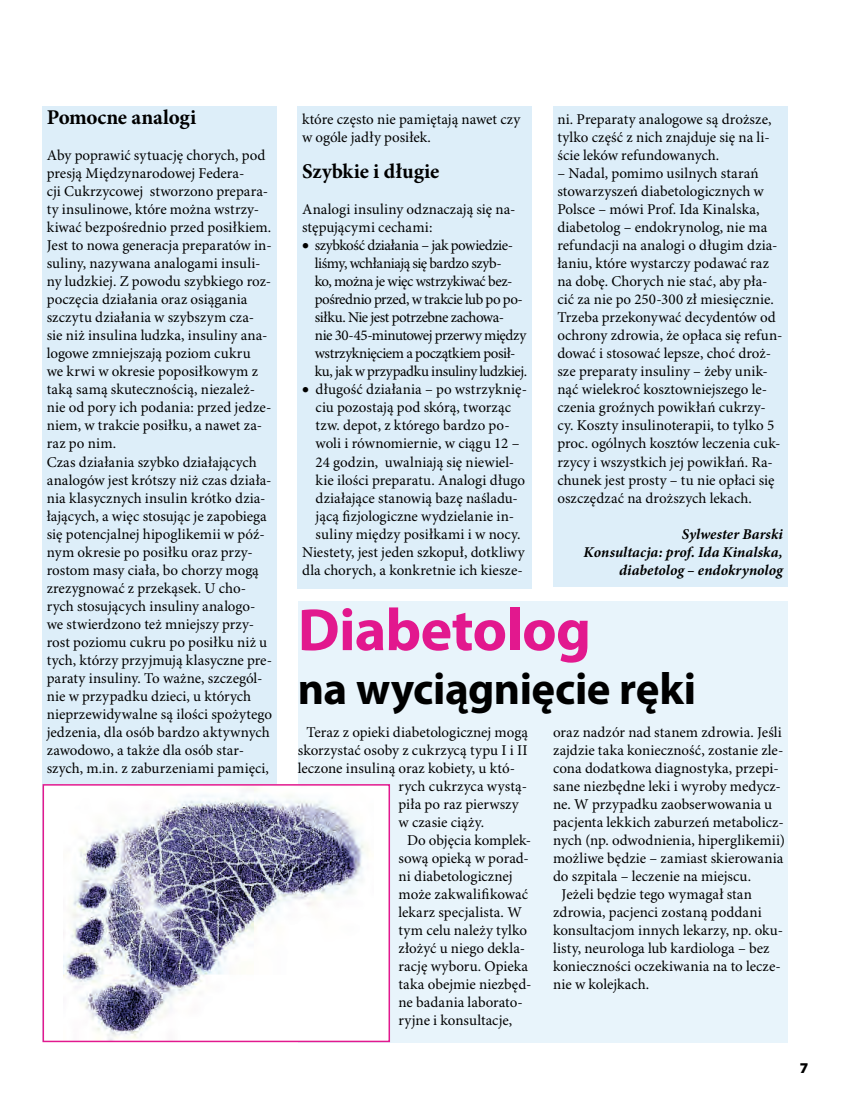
<style>
.page{position:relative;width:851px;height:1106px;background:#fff}
.page>*{position:absolute;margin:0;border:0;box-sizing:border-box;transform-origin:0 0}
.body_3_szpalty{font:700 60px "Myriad Pro";letter-spacing:-.015em;color:#e2188e}
.body_3_szpalty-2{font:700 45px "Myriad Pro";letter-spacing:-.01em;color:#000}
.body_3_szpalty-3{font:700 21px "Minion Pro";letter-spacing:-.005em;color:#000}
.body_3_szpalty-4{font:15px/18px "Minion Pro";color:#000}
.body_3_szpalty-5{font:15px/18px "Minion Pro";letter-spacing:-.03em;color:#000}
.body_3_szpalty-6{font:italic 700 15px/18px "Minion Pro";letter-spacing:.005em;color:#000;text-align:right}
.t1{font:900 15px "Myriad Pro";color:#000}
</style>
<div class="page">
<div style="left:298px;top:601px;width:489px;height:441px;background:#e8f4fb"></div>
<div style="left:43px;top:106px;width:233px;height:936px;background:#ddeef9"></div>
<div style="left:298px;top:106px;width:233px;height:482px;background:#ddeef9"></div>
<div style="left:553px;top:106px;width:234px;height:481px;background:#ddeef9"></div>
<div style="left:43px;top:785px;width:346px;height:256px;background:#fff"></div>
<img style="left:64px;top:787px;width:305px;height:252px">
<div style="left:43px;top:784px;width:347px;height:258px;border:2px solid #e2188e"></div>
<p class="body_3_szpalty-3" style="left:47px;top:105px;width:151px">Pomocne analogi</p>
<p class="body_3_szpalty-4" style="left:47px;top:147px;width:226px">Aby poprawić sytuację chorych, pod presją Międzynarodowej Federa-<br>cji Cukrzycowej stworzono prepara&shy;ty insulinowe, które można wstrzy&shy;kiwać bezpośrednio przed posiłkiem.<br>Jest to nowa generacja preparatów in&shy;suliny, nazywana analogami insuli&shy;ny ludzkiej. Z powodu szybkiego roz&shy;poczęcia działania oraz osiągania szczytu działania w szybszym cza&shy;sie niż insulina ludzka, insuliny ana&shy;logowe zmniejszają poziom cukru<br>we krwi w okresie poposiłkowym z taką samą skutecznością, niezależ&shy;nie od pory ich podania: przed jedze&shy;niem, w trakcie posiłku, a nawet za&shy;raz po nim.</p>
<p class="body_3_szpalty-4" style="left:47px;top:453px;width:227px">Czas działania szybko działających analogów jest krótszy niż czas działa&shy;nia klasycznych insulin krótko dzia&shy;łających, a więc stosując je zapobiega się potencjalnej hipoglikemii w póź&shy;nym okresie po posiłku oraz przy&shy;rostom masy ciała, bo chorzy mogą zrezygnować z przekąsek. U cho&shy;rych stosujących insuliny analogo&shy;we stwierdzono też mniejszy przy&shy;rost poziomu cukru po posiłku niż u tych, którzy przyjmują klasyczne pre&shy;paraty insuliny. To ważne, szczegól&shy;nie w przypadku dzieci, u których nieprzewidywalne są ilości spożytego jedzenia, dla osób bardzo aktywnych zawodowo, a także dla osób star&shy;szych, m.in. z zaburzeniami pamięci,</p>
<p class="body_3_szpalty-4" style="left:557px;top:111px;width:215px;text-align:justify">ni. Preparaty analogowe są droższe, tylko część z nich znajduje się na li&shy;ście leków refundowanych.</p>
<p class="body_3_szpalty-4" style="left:557px;top:165px;width:226px">– Nadal, pomimo usilnych starań stowarzyszeń diabetologicznych w Polsce – mówi Prof. Ida Kinalska, diabetolog – endokrynolog, nie ma refundacji na analogi o długim dzia&shy;łaniu, które wystarczy podawać raz na dobę. Chorych nie stać, aby pła&shy;cić za nie po 250-300 zł miesięcznie.<br>Trzeba przekonywać decydentów od ochrony zdrowia, że opłaca się refun&shy;dować i stosować lepsze, choć droż&shy;sze preparaty insuliny – żeby unik&shy;nąć wielekroć kosztowniejszego le&shy;czenia groźnych powikłań cukrzy&shy;cy. Koszty insulinoterapii, to tylko 5 proc. ogólnych kosztów leczenia cuk&shy;rzycy i wszystkich jej powikłań. Ra&shy;chunek jest prosty – tu nie opłaci się oszczędzać na droższych lekach.</p>
<p class="body_3_szpalty-6" style="left:682px;top:525px;width:102px">Sylwester Barski</p>
<p class="body_3_szpalty-6" style="left:583px;top:543px;width:201px">Konsultacja: prof. Ida Kinalska, diabetolog – endokrynolog</p>
<p class="body_3_szpalty" style="left:298px;top:596px;width:295px">Diabetolog</p>
<p class="body_3_szpalty-2" style="left:298px;top:663px;width:400px">na wyciągnięcie ręki</p>
<p class="body_3_szpalty-4" style="left:302px;top:111px;width:220px">które często nie pamiętają nawet czy w ogóle jadły posiłek.</p>
<p class="body_3_szpalty-3" style="left:302px;top:159px;width:139px">Szybkie i długie</p>
<p class="body_3_szpalty-4" style="left:302px;top:201px;width:215px">Analogi insuliny odznaczają się na&shy;stępującymi cechami:</p>
<p class="body_3_szpalty-5" style="left:315px;top:237px;width:214px;text-indent:-13px">• szybkość działania – jak powiedzie&shy;liśmy, wchłaniają się bardzo szyb-<br>ko, można je więc wstrzykiwać bez&shy;pośrednio przed, w trakcie lub po po&shy;siłku. Nie jest potrzebne zachowa-<br>nie 30-45-minutowej przerwy między wstrzyknięciem a początkiem posił&shy;ku, jak w przypadku insuliny ludzkiej.</p>
<p class="body_3_szpalty-4" style="left:315px;top:381px;width:213px;text-indent:-13px">• długość działania – po wstrzyknię&shy;ciu pozostają pod skórą, tworząc tzw. depot, z którego bardzo po&shy;woli i równomiernie, w ciągu 12 – 24 godzin, uwalniają się niewiel&shy;kie ilości preparatu. Analogi długo działające stanowią bazę naśladu&shy;jącą fizjologiczne wydzielanie in&shy;suliny między posiłkami i w nocy.</p>
<p class="body_3_szpalty-4" style="left:302px;top:543px;width:224px">Niestety, jest jeden szkopuł, dotkliwy dla chorych, a konkretnie ich kiesze-</p>
<p class="body_3_szpalty-4" style="left:306px;top:723px;width:223px">Teraz z opieki diabetologicznej mogą</p>
<p class="body_3_szpalty-4" style="left:298px;top:741px;width:231px">skorzystać osoby z cukrzycą typu I i II</p>
<p class="body_3_szpalty-4" style="left:298px;top:759px;width:219px">leczone insuliną oraz kobiety, u któ-</p>
<p class="body_3_szpalty-4" style="left:398px;top:777px;width:130px">rych cukrzyca wystą-</p>
<p class="body_3_szpalty-4" style="left:398px;top:795px;width:122px">piła po raz pierwszy</p>
<p class="body_3_szpalty-4" style="left:398px;top:813px;width:87px">w czasie ciąży.</p>
<p class="body_3_szpalty-4" style="left:398px;top:831px;width:134px;text-indent:9px">Do objęcia komplek&shy;sową opieką w porad&shy;ni diabetologicznej może zakwalifikować lekarz specjalista. W tym celu należy tylko złożyć u niego dekla&shy;rację wyboru. Opieka taka obejmie niezbęd&shy;ne badania laborato&shy;ryjne i konsultacje,</p>
<p class="body_3_szpalty-4" style="left:553px;top:723px;width:233px">oraz nadzór nad stanem zdrowia. Jeśli zajdzie taka konieczność, zostanie zle&shy;cona dodatkowa diagnostyka, przepi&shy;sane niezbędne leki i wyroby medycz&shy;ne. W przypadku zaobserwowania u pacjenta lekkich zaburzeń metabolicz&shy;nych (np. odwodnienia, hiperglikemii) możliwe będzie – zamiast skierowania do szpitala – leczenie na miejscu.</p>
<p class="body_3_szpalty-4" style="left:553px;top:885px;width:231px;text-indent:9px">Jeżeli będzie tego wymagał stan zdrowia, pacjenci zostaną poddani konsultacjom innych lekarzy, np. oku&shy;listy, neurologa lub kardiologa – bez konieczności oczekiwania na to lecze&shy;nie w kolejkach.</p>
<p class="t1" style="left:799px;top:1059px;width:10px">7</p>
</div>
